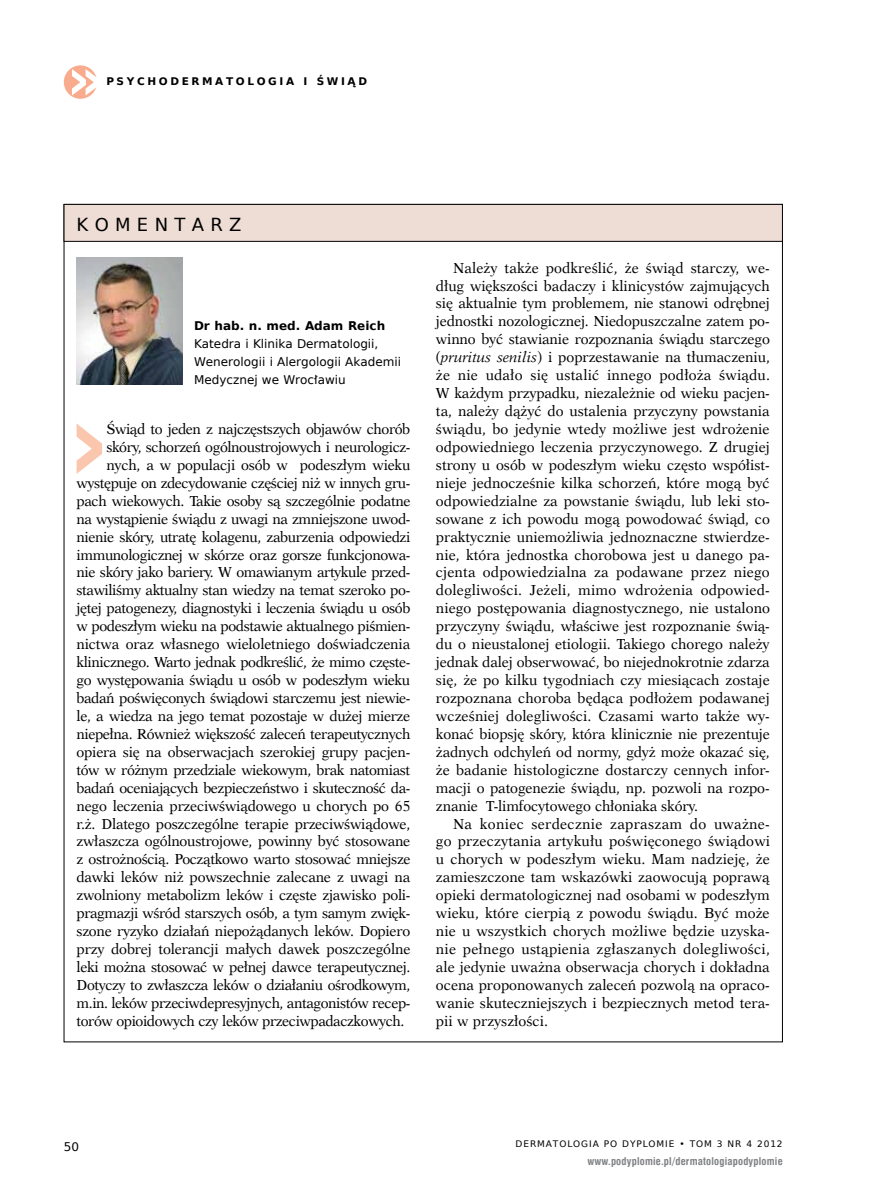
<style>
.page{position:relative;width:872px;height:1191px;background:#fff}
.page>*{position:absolute;margin:0;border:0;box-sizing:border-box;transform-origin:0 0}
.t1{font:18px "Prima Sans EU";letter-spacing:.35em;color:#000}
.t2{font:14.55px/18px "Dutch 823 EU";letter-spacing:-.03em;color:#000;text-align:justify;scale:.96 1}
.t3{font:14.55px "Dutch 823 EU";letter-spacing:-.01em;color:#000;scale:.96 1}
.t4{font:12px/18px "Prima Sans EU";color:#000}
.t5{font:700 12px "Prima Sans EU";color:#000}
.t6{font:700 10.5px "Swis 721 Cn EU";letter-spacing:.02em;color:#808285}
.t7{font:700 10.5px "Prima Sans EU";letter-spacing:.25em;color:#000}
.t8{font:9px "Prima Sans EU";letter-spacing:.1em;color:#000}
.s1{font-style:italic}
</style>
<div class="page">
<div style="left:64px;top:65px;width:33px;height:34px;background:#f9ac8d;border-radius:50%"></div>
<svg style="left:72px;top:69px;width:25px;height:26px"></svg>
<div style="left:64px;top:204px;width:718px;height:37px;background:#eeddd5"></div>
<div style="left:64px;top:204px;width:718px;height:38px;border:1px solid #000"></div>
<svg style="left:77px;top:424px;width:25px;height:50px"></svg>
<img style="left:77px;top:257px;width:106px;height:127px">
<p class="t7" style="left:106px;top:74px;width:262px">PSYCHODERMATOLOGIA I ŚWIĄD</p>
<p class="t1" style="left:77px;top:211px;width:166px">KOMENTARZ</p>
<p class="t5" style="left:194px;top:317px;width:193px">Dr hab. n. med. Adam Reich</p>
<p class="t4" style="left:194px;top:334px;width:209px">Katedra i Klinika Dermatologii,<br>Wenerologii i Alergologii Akademii<br>Medycznej we Wrocławiu</p>
<p class="t2" style="left:106px;top:420px;width:318px">Świąd to jeden z najczęstszych objawów chorób</p>
<p class="t2" style="left:106px;top:438px;width:318px">skóry, schorzeń ogólnoustrojowych i neurologicz-</p>
<p class="t2" style="left:106px;top:456px;width:318px">nych, a w populacji osób w podeszłym wieku</p>
<p class="t2" style="left:77px;top:474px;width:349px">występuje on zdecydowanie częściej niż w innych gru-</p>
<p class="t2" style="left:77px;top:492px;width:349px">pach wiekowych. Takie osoby są szczególnie podatne</p>
<p class="t2" style="left:77px;top:510px;width:349px">na wystąpienie świądu z uwagi na zmniejszone uwod-</p>
<p class="t2" style="left:77px;top:527px;width:349px">nienie skóry, utratę kolagenu, zaburzenia odpowiedzi</p>
<p class="t2" style="left:77px;top:545px;width:349px">immunologicznej w skórze oraz gorsze funkcjonowa-</p>
<p class="t2" style="left:77px;top:563px;width:349px">nie skóry jako bariery. W omawianym artykule przed-</p>
<p class="t2" style="left:77px;top:581px;width:349px">stawiliśmy aktualny stan wiedzy na temat szeroko po-</p>
<p class="t2" style="left:77px;top:599px;width:349px">jętej patogenezy, diagnostyki i leczenia świądu u osób</p>
<p class="t2" style="left:77px;top:617px;width:349px">w podeszłym wieku na podstawie aktualnego piśmien-</p>
<p class="t3" style="left:77px;top:635px;width:349px">nictwa oraz własnego wieloletniego doświadczenia</p>
<p class="t2" style="left:77px;top:653px;width:349px">klinicznego. Warto jednak podkreślić, że mimo częste-</p>
<p class="t2" style="left:77px;top:671px;width:349px">go występowania świądu u osób w podeszłym wieku</p>
<p class="t2" style="left:77px;top:689px;width:349px">badań poświęconych świądowi starczemu jest niewie-</p>
<p class="t2" style="left:77px;top:707px;width:349px">le, a wiedza na jego temat pozostaje w dużej mierze</p>
<p class="t2" style="left:77px;top:725px;width:349px">niepełna. Również większość zaleceń terapeutycznych</p>
<p class="t2" style="left:77px;top:743px;width:349px">opiera się na obserwacjach szerokiej grupy pacjen-</p>
<p class="t2" style="left:77px;top:760px;width:349px">tów w różnym przedziale wiekowym, brak natomiast</p>
<p class="t2" style="left:77px;top:778px;width:349px">badań oceniających bezpieczeństwo i skuteczność da-</p>
<p class="t2" style="left:77px;top:796px;width:349px">nego leczenia przeciwświądowego u chorych po 65</p>
<p class="t2" style="left:77px;top:814px;width:349px">r.ż. Dlatego poszczególne terapie przeciwświądowe,</p>
<p class="t2" style="left:77px;top:832px;width:349px">zwłaszcza ogólnoustrojowe, powinny być stosowane</p>
<p class="t2" style="left:77px;top:850px;width:349px">z ostrożnością. Początkowo warto stosować mniejsze</p>
<p class="t2" style="left:77px;top:868px;width:349px">dawki leków niż powszechnie zalecane z uwagi na</p>
<p class="t2" style="left:77px;top:886px;width:349px">zwolniony metabolizm leków i częste zjawisko poli-</p>
<p class="t2" style="left:77px;top:904px;width:349px">pragmazji wśród starszych osób, a tym samym zwięk-</p>
<p class="t2" style="left:77px;top:922px;width:349px">szone ryzyko działań niepożądanych leków. Dopiero</p>
<p class="t3" style="left:77px;top:940px;width:349px">przy dobrej tolerancji małych dawek poszczególne</p>
<p class="t2" style="left:77px;top:958px;width:349px">leki można stosować w pełnej dawce terapeutycznej.</p>
<p class="t2" style="left:77px;top:976px;width:349px">Dotyczy to zwłaszcza leków o działaniu ośrodkowym,</p>
<p class="t2" style="left:77px;top:994px;width:349px">m.in. leków przeciwdepresyjnych, antagonistów recep-</p>
<p class="t2" style="left:77px;top:1011px;width:343px">torów opioidowych czy leków przeciwpadaczkowych.</p>
<p class="t2" style="left:436px;top:259px;width:349px;text-indent:17px">Należy także podkreślić, że świąd starczy, we&shy;dług większości badaczy i klinicystów zajmujących się aktualnie tym problemem, nie stanowi odrębnej jednostki nozologicznej. Niedopuszczalne zatem po&shy;winno być stawianie rozpoznania świądu starczego (<span class="s1">pruritus senilis</span>) i poprzestawanie na tłumaczeniu, że nie udało się ustalić innego podłoża świądu.<br>W każdym przypadku, niezależnie od wieku pacjen&shy;ta, należy dążyć do ustalenia przyczyny powstania świądu, bo jedynie wtedy możliwe jest wdrożenie odpowiedniego leczenia przyczynowego. Z drugiej strony u osób w podeszłym wieku często współist&shy;nieje jednocześnie kilka schorzeń, które mogą być odpowiedzialne za powstanie świądu, lub leki sto&shy;sowane z ich powodu mogą powodować świąd, co praktycznie uniemożliwia jednoznaczne stwierdze&shy;nie, która jednostka chorobowa jest u danego pa&shy;cjenta odpowiedzialna za podawane przez niego dolegliwości. Jeżeli, mimo wdrożenia odpowied&shy;niego postępowania diagnostycznego, nie ustalono przyczyny świądu, właściwe jest rozpoznanie świą&shy;du o nieustalonej etiologii. Takiego chorego należy jednak dalej obserwować, bo niejednokrotnie zdarza się, że po kilku tygodniach czy miesiącach zostaje rozpoznana choroba będąca podłożem podawanej wcześniej dolegliwości. Czasami warto także wy&shy;konać biopsję skóry, która klinicznie nie prezentuje żadnych odchyleń od normy, gdyż może okazać się, że badanie histologiczne dostarczy cennych infor&shy;macji o patogenezie świądu, np. pozwoli na rozpo&shy;znanie T-limfocytowego chłoniaka skóry.</p>
<p class="t2" style="left:436px;top:814px;width:349px;text-indent:17px">Na koniec serdecznie zapraszam do uważne&shy;go przeczytania artykułu poświęconego świądowi u chorych w podeszłym wieku. Mam nadzieję, że zamieszczone tam wskazówki zaowocują poprawą opieki dermatologicznej nad osobami w podeszłym wieku, które cierpią z powodu świądu. Być może nie u wszystkich chorych możliwe będzie uzyska&shy;nie pełnego ustąpienia zgłaszanych dolegliwości, ale jedynie uważna obserwacja chorych i dokładna ocena proponowanych zaleceń pozwolą na opraco&shy;wanie skuteczniejszych i bezpiecznych metod tera&shy;pii w przyszłości.</p>
<p class="t4" style="left:64px;top:1137px;width:17px">50</p>
<p class="t8" style="left:515px;top:1137px;width:268px">DERMATOLOGIA PO DYPLOMIE • TOM 3 NR 4 2012</p>
<p class="t6" style="left:587px;top:1155px;width:197px">www.podyplomie.pl/dermatologiapodyplomie</p>
</div>
